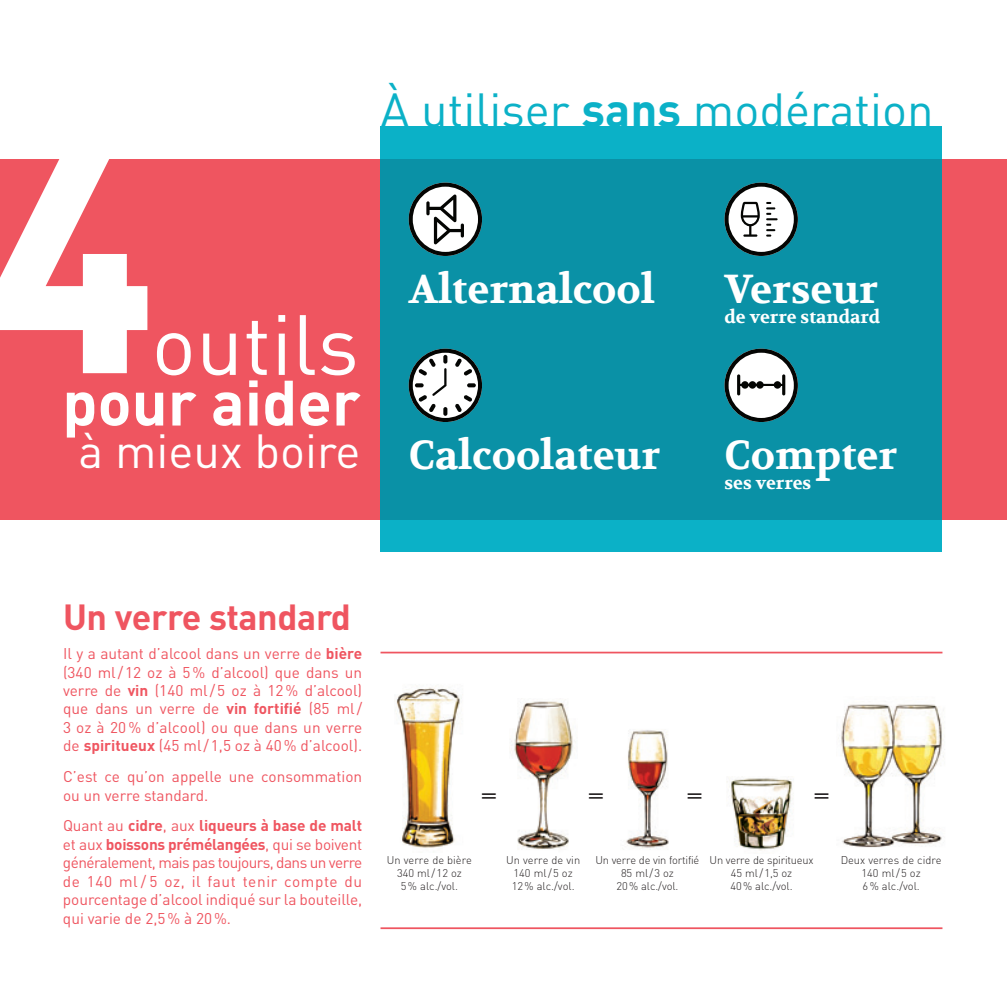
<style>
.page{position:relative;width:1008px;height:1008px;background:#fff}
.page>*{position:absolute;margin:0;border:0;box-sizing:border-box;transform-origin:0 0}
.t1{font:281.75px "DIN Black Alternate";color:#fff}
.t2{font:84px "DIN";color:#fff}
.t3{font:700 63px "DIN";color:#fff}
.t4{font:47.25px "DIN";color:#0bb1c7}
.t5{font:47.25px "DIN";color:#fff}
.t6{font:700 40.25px "Volkhov";color:#fff}
.t7{font:700 35.88px "DIN";letter-spacing:-.01em;color:#ef5560}
.t8{font:20.47px "Akzidenz Grotesk BE";color:#231f20}
.t9{font:700 18.03px "Volkhov";color:#fff}
.t10{font:15.4px/18.6px "DIN";color:#ef5560;text-align:justify}
.t11{font:300 11.03px/13.3px "DIN";color:#231f20;text-align:center}
.t12{font:300 11.03px/13.3px "DIN";letter-spacing:-.02em;color:#231f20;text-align:center}
.s1{font-weight:700}
</style>
<div class="page">
<img style="left:396px;top:686px;width:67px;height:162px">
<img style="left:511px;top:701px;width:62px;height:149px">
<img style="left:726px;top:776px;width:67px;height:75px">
<img style="left:838px;top:704px;width:107px;height:144px">
<img style="left:626px;top:730px;width:43px;height:120px">
<hr style="left:381px;top:927px;width:561px;height:2px;background:#ef5560">
<div style="left:1px;top:159px;width:1006px;height:360px;background:#ef5560"></div>
<svg style="left:381px;top:127px;width:561px;height:425px;background:#0a96ab"></svg>
<svg style="left:725px;top:183px;width:73px;height:73px;background:#94b0b3"></svg>
<svg style="left:409px;top:183px;width:73px;height:73px;background:#8aa6aa"></svg>
<svg style="left:409px;top:349px;width:73px;height:73px;background:#8ea9ad"></svg>
<svg style="left:725px;top:349px;width:73px;height:73px;background:#94afb3"></svg>
<hr style="left:381px;top:652px;width:561px;height:1px;background:#ef5560">
<h1 class="t1" style="left:-16px;top:48px;width:176px">4</h1>
<h2 class="t2" style="left:152px;top:292px;width:209px">outils</h2>
<h3 class="t3" style="left:62px;top:362px;width:300px">pour aider</h3>
<h3 class="t5" style="left:78px;top:421px;width:284px">à mieux boire</h3>
<h3 class="t4" style="left:381px;top:80px;width:555px">À utiliser <span class="s1">sans</span> modération</h3>
<h3 class="t6" style="left:409px;top:266px;width:248px">Alternalcool</h3>
<h3 class="t6" style="left:725px;top:266px;width:155px">Verseur</h3>
<p class="t9" style="left:725px;top:307px;width:157px">de verre standard</p>
<h3 class="t6" style="left:409px;top:432px;width:253px">Calcoolateur</h3>
<h3 class="t6" style="left:725px;top:432px;width:174px">Compter</h3>
<p class="t9" style="left:725px;top:473px;width:88px">ses verres</p>
<h3 class="t7" style="left:63px;top:594px;width:290px">Un verre standard</h3>
<p class="t10" style="left:63px;top:644px;width:301px">Il y a autant d’alcool dans un verre de <span class="s1">bière </span>(340 ml/12 oz à 5% d’alcool) que dans un verre de <span class="s1">vin</span> (140 ml/5 oz à 12% d’alcool) que dans un verre de <span class="s1">vin fortifié</span> (85 ml/ 3 oz à 20 % d’alcool) ou que dans un verre de <span class="s1">spiritueux</span> (45 ml/1,5 oz à 40% d’alcool).</p>
<p class="t10" style="left:63px;top:767px;width:301px">C’est ce qu’on appelle une consommation ou un verre standard.</p>
<p class="t10" style="left:63px;top:816px;width:301px">Quant au <span class="s1">cidre</span>, aux <span class="s1">liqueurs à base de malt </span>et aux <span class="s1">boissons prémélangées</span>, qui se boivent généralement, mais pas toujours, dans un verre de 140 ml / 5 oz, il faut tenir compte du pourcentage d’alcool indiqué sur la bouteille, qui varie de 2,5% à 20%.</p>
<h3 class="t8" style="left:482px;top:782px;width:15px">=</h3>
<h3 class="t8" style="left:589px;top:782px;width:15px">=</h3>
<h3 class="t8" style="left:688px;top:782px;width:15px">=</h3>
<h3 class="t8" style="left:815px;top:782px;width:15px">=</h3>
<p class="t11" style="left:387px;top:853px;width:87px">Un verre de bière<br>340 ml/12 oz<br>5% alc./vol.</p>
<p class="t12" style="left:596px;top:853px;width:105px">Un verre de vin fortifié<br>85 ml/3 oz<br>20% alc./vol.</p>
<p class="t12" style="left:710px;top:853px;width:105px">Un verre de spiritueux<br>45 ml/1,5 oz<br>40% alc./vol.</p>
<p class="t11" style="left:841px;top:853px;width:103px">Deux verres de cidre<br>140 ml/5 oz<br>6% alc./vol.</p>
<p class="t11" style="left:506px;top:853px;width:75px">Un verre de vin<br>140 ml/5 oz<br>12% alc./vol.</p>
</div>
